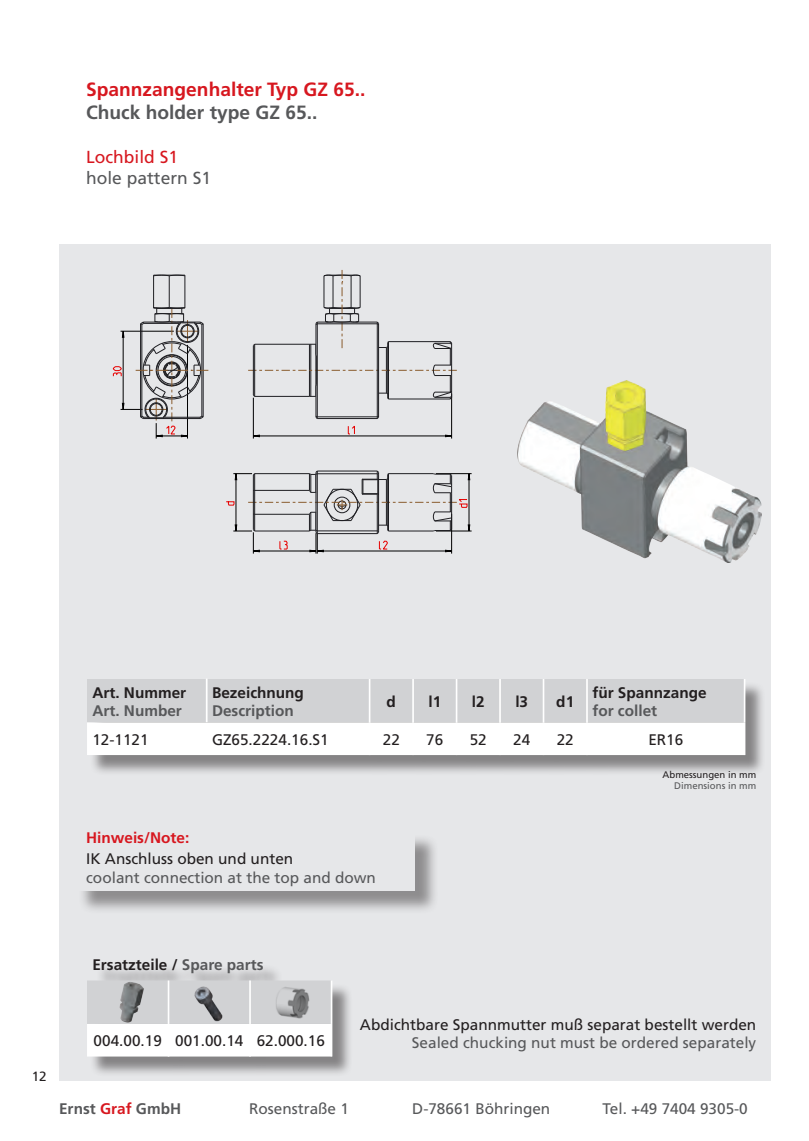
<style>
.page{position:relative;width:809px;height:1141px;background:#fff}
.page>*{position:absolute;margin:0;border:0;box-sizing:border-box;transform-origin:0 0}
.t1{font:700 19.07px/22.9px "Frutiger";color:#d7171f}
.t2{font:17.5px/20.8px "Frutiger";color:#57585a}
.t3{font:15.4px/21.2px "Frutiger";color:#231f20}
.t4{font:700 15.4px/18.4px "Frutiger";color:#231f20}
.t5{font:15.4px "Frutiger";color:#57585a}
.t6{font:700 15.4px "Frutiger";color:#57585a}
.t7{font:13.47px "Frutiger";color:#231f20}
.t8{font:9.62px/11.5px "Frutiger";color:#231f20;text-align:right}
.s1{color:#57585a}
.s2{color:#d7171f}
.s3{font-weight:700;color:#d7171f}
</style>
<div class="page">
<div style="left:59px;top:244px;width:712px;height:837px;background:#e6e7e9"></div>
<div style="left:78px;top:834px;width:361px;height:81px;background:#231f20;opacity:.45"></div>
<div style="left:75px;top:831px;width:340px;height:60px;background:#e6e7e9"></div>
<div style="left:89px;top:682px;width:677px;height:94px;background:#231f20;opacity:.5"></div>
<svg style="left:87px;top:679px;width:656px;height:76px;background:#e4e5e6"></svg>
<hr style="left:369px;top:679px;width:1px;height:43px;background:#fff">
<hr style="left:412px;top:679px;width:2px;height:43px;background:#fff">
<hr style="left:369px;top:722px;width:1px;height:33px;background:#fff">
<hr style="left:412px;top:722px;width:2px;height:33px;background:#fff">
<hr style="left:456px;top:679px;width:1px;height:43px;background:#fff">
<hr style="left:456px;top:722px;width:1px;height:33px;background:#fff">
<hr style="left:499px;top:679px;width:2px;height:43px;background:#fff">
<hr style="left:542px;top:679px;width:2px;height:43px;background:#fff">
<hr style="left:586px;top:679px;width:2px;height:43px;background:#fff">
<hr style="left:743px;top:679px;width:2px;height:43px;background:#fff">
<hr style="left:499px;top:722px;width:2px;height:33px;background:#fff">
<hr style="left:542px;top:722px;width:2px;height:33px;background:#fff">
<hr style="left:586px;top:722px;width:2px;height:33px;background:#fff">
<hr style="left:743px;top:722px;width:2px;height:33px;background:#fff">
<hr style="left:206px;top:679px;width:1px;height:43px;background:#fff">
<svg style="left:347px;top:425px;width:8px;height:10px"></svg>
<svg style="left:252px;top:434px;width:8px;height:4px"></svg>
<svg style="left:444px;top:434px;width:7px;height:4px"></svg>
<hr style="left:153px;top:275px;width:1px;height:33px;background:#222226">
<hr style="left:169px;top:276px;width:1px;height:31px;background:#222226">
<hr style="left:184px;top:275px;width:1px;height:33px;background:#222226">
<svg style="left:153px;top:274px;width:33px;height:3px"></svg>
<hr style="left:253px;top:398px;width:1px;height:41px;background:#000">
<hr style="left:253px;top:436px;width:198px;height:1px;background:#000">
<hr style="left:451px;top:394px;width:1px;height:45px;background:#000">
<hr style="left:436px;top:531px;width:35px;height:1px;background:#000">
<hr style="left:436px;top:473px;width:35px;height:1px;background:#000">
<hr style="left:317px;top:418px;width:60px;height:1px;background:#222226">
<hr style="left:317px;top:416px;width:60px;height:1px;background:#222226">
<hr style="left:315px;top:386px;width:1px;height:31px;background:#222226">
<hr style="left:317px;top:322px;width:1px;height:97px;background:#222226">
<hr style="left:377px;top:322px;width:1px;height:97px;background:#222226">
<hr style="left:378px;top:323px;width:1px;height:94px;background:#222226">
<svg style="left:248px;top:270px;width:209px;height:130px"></svg>
<svg style="left:112px;top:306px;width:96px;height:133px"></svg>
<div style="left:180px;top:324px;width:15px;height:14px;border:1px solid #222226;border-radius:50%"></div>
<div style="left:181px;top:325px;width:13px;height:12px;border:1px solid #222226;border-radius:50%"></div>
<svg style="left:226px;top:470px;width:244px;height:84px"></svg>
<img style="left:517px;top:380px;width:244px;height:182px">
<div style="left:89px;top:962px;width:264px;height:115px;background:#231f20;opacity:.5"></div>
<svg style="left:87px;top:980px;width:244px;height:77px;background:#ebecec"></svg>
<hr style="left:168px;top:980px;width:1px;height:44px;background:#fff">
<hr style="left:249px;top:980px;width:2px;height:44px;background:#fff">
<hr style="left:331px;top:980px;width:1px;height:44px;background:#fff">
<hr style="left:168px;top:1024px;width:1px;height:33px;background:#fff">
<hr style="left:249px;top:1024px;width:2px;height:33px;background:#fff">
<hr style="left:331px;top:1024px;width:1px;height:33px;background:#fff">
<img style="left:98px;top:974px;width:59px;height:60px">
<img style="left:273px;top:984px;width:40px;height:39px">
<img style="left:190px;top:984px;width:40px;height:39px">
<p class="t1" style="left:86px;top:78px;width:281px">Spannzangenhalter Typ GZ 65..<br><span class="s1">Chuck holder type GZ 65..</span></p>
<p class="t2" style="left:86px;top:147px;width:126px"><span class="s2">Lochbild S1 </span>hole pattern S1</p>
<p class="t4" style="left:92px;top:683px;width:95px">Art. Nummer<br><span class="s1">Art. Number</span></p>
<p class="t4" style="left:212px;top:683px;width:93px">Bezeichnung<br><span class="s1">Description</span></p>
<p class="t4" style="left:386px;top:692px;width:11px">d</p>
<p class="t4" style="left:428px;top:692px;width:14px">l1</p>
<p class="t4" style="left:472px;top:692px;width:14px">l2</p>
<p class="t4" style="left:515px;top:692px;width:14px">l3</p>
<p class="t4" style="left:556px;top:692px;width:19px">d1</p>
<p class="t4" style="left:592px;top:683px;width:116px">für Spannzange <span class="s1">for collet</span></p>
<p class="t3" style="left:92px;top:729px;width:58px">12-1121</p>
<p class="t3" style="left:212px;top:729px;width:118px">GZ65.2224.16.S1</p>
<p class="t3" style="left:383px;top:729px;width:19px">22</p>
<p class="t3" style="left:426px;top:729px;width:19px">76</p>
<p class="t3" style="left:470px;top:729px;width:19px">52</p>
<p class="t3" style="left:513px;top:729px;width:19px">24</p>
<p class="t3" style="left:556px;top:729px;width:19px">22</p>
<p class="t3" style="left:648px;top:729px;width:36px">ER16</p>
<p class="t8" style="left:662px;top:768px;width:95px">Abmessungen in mm<br><span class="s1">Dimensions in mm</span></p>
<p class="t3" style="left:86px;top:827px;width:208px"><span class="s3">Hinweis/Note:<br></span>IK Anschluss oben und unten</p>
<p class="t5" style="left:86px;top:868px;width:291px">coolant connection at the top and down</p>
<p class="t4" style="left:92px;top:955px;width:172px">Ersatzteile / <span class="s1">Spare parts</span></p>
<p class="t7" style="left:32px;top:1068px;width:16px">12</p>
<p class="t3" style="left:94px;top:1030px;width:233px">004.00.19 001.00.14 62.000.16</p>
<p class="t3" style="left:360px;top:1015px;width:398px;line-height:18.4px;text-align:right">Abdichtbare Spannmutter muß separat bestellt werden<br><span class="s1">Sealed chucking nut must be ordered separately</span></p>
<p class="t6" style="left:59px;top:1099px;width:124px">Ernst <span class="s2">Graf</span> GmbH</p>
<p class="t5" style="left:249px;top:1099px;width:101px">Rosenstraße 1</p>
<p class="t5" style="left:412px;top:1099px;width:140px">D-78661 Böhringen</p>
<p class="t5" style="left:602px;top:1099px;width:147px">Tel. +49 7404 9305-0</p>
</div>
